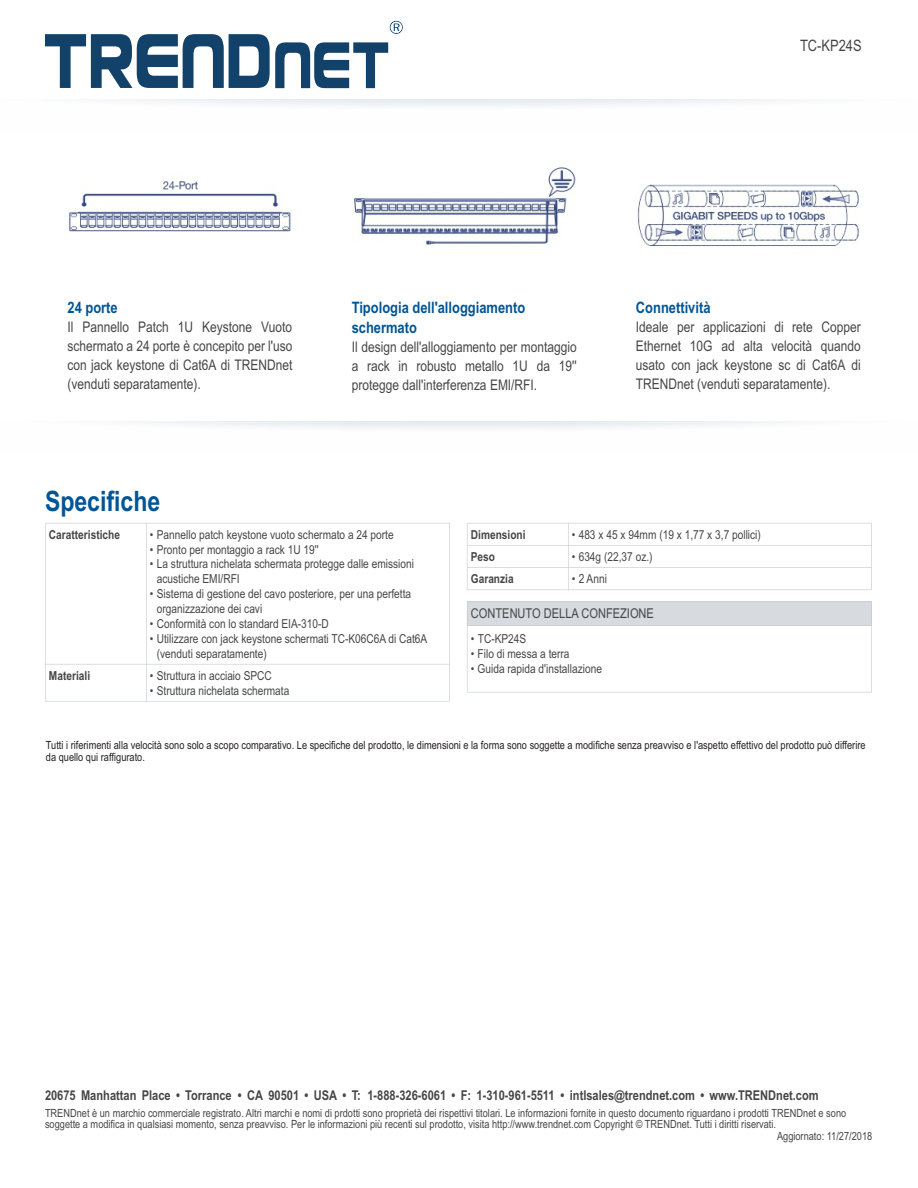
<style>
.page{position:relative;width:918px;height:1188px;background:#fff}
.page>*{position:absolute;margin:0;border:0;box-sizing:border-box;transform-origin:0 0}
.t1{font:700 28.2px "Arial Narrow";color:#005596}
.t2{font:700 15.75px/19.4px "Arial Narrow";color:#005596}
.t3{font:15.75px "Arial Narrow";color:#464646}
.t4{font:14.7px/19px "Arial Narrow";color:#464646;text-align:justify}
.t5{font:700 13.5px "Arial Narrow";color:#464646}
.t6{font:13.5px "Arial Narrow";color:#464646}
.t7{font:12.3px/14.9px "Arial Narrow";color:#464646}
.t8{font:700 12.3px "Arial Narrow";color:#464646}
.t9{font:11.25px "Arial Narrow";color:#464646}
.t10{font:11.25px/12.8px "Arial Narrow";color:#231f20}
</style>
<div class="page">
<svg style="left:106px;top:99px;width:693px;height:7px"></svg>
<img style="left:68px;top:181px;width:223px;height:51px">
<img style="left:354px;top:167px;width:222px;height:78px">
<img style="left:637px;top:184px;width:222px;height:63px">
<svg style="left:142px;top:422px;width:638px;height:7px"></svg>
<svg style="left:45px;top:523px;width:405px;height:179px"></svg>
<svg style="left:467px;top:523px;width:405px;height:67px"></svg>
<svg style="left:467px;top:601px;width:405px;height:92px"></svg>
<svg style="left:45px;top:21px;width:358px;height:67px"></svg>
<p class="t3" style="left:800px;top:39px;width:63px">TC-KP24S</p>
<p class="t2" style="left:68px;top:299px;width:52px">24 porte</p>
<p class="t4" style="left:68px;top:319px;width:227px">Il Pannello Patch 1U Keystone Vuoto schermato a 24 porte è concepito per l'uso con jack keystone di Cat6A di TRENDnet (venduti separatamente).</p>
<h1 class="t1" style="left:45px;top:490px;width:117px">Specifiche</h1>
<p class="t2" style="left:352px;top:299px;width:175px">Tipologia dell'alloggiamento schermato</p>
<p class="t4" style="left:352px;top:338px;width:226px">Il design dell'alloggiamento per montaggio a rack in robusto metallo 1U da 19'' protegge dall'interferenza EMI/RFI.</p>
<p class="t2" style="left:636px;top:299px;width:76px">Connettività</p>
<p class="t4" style="left:636px;top:319px;width:226px">Ideale per applicazioni di rete Copper Ethernet 10G ad alta velocità quando usato con jack keystone sc di Cat6A di TRENDnet (venduti separatamente).</p>
<p class="t8" style="left:49px;top:530px;width:73px">Caratteristiche</p>
<p class="t7" style="left:150px;top:528px;width:245px">• Pannello patch keystone vuoto schermato a 24 porte</p>
<p class="t7" style="left:150px;top:543px;width:170px">• Pronto per montaggio a rack 1U 19''</p>
<p class="t7" style="left:157px;top:558px;width:259px;text-indent:-7px">• La struttura nichelata schermata protegge dalle emissioni acustiche EMI/RFI</p>
<p class="t7" style="left:157px;top:588px;width:256px;text-indent:-7px">• Sistema di gestione del cavo posteriore, per una perfetta organizzazione dei cavi</p>
<p class="t7" style="left:150px;top:617px;width:180px">• Conformità con lo standard EIA-310-D</p>
<p class="t7" style="left:157px;top:632px;width:272px;text-indent:-7px">• Utilizzare con jack keystone schermati TC-K06C6A di Cat6A (venduti separatamente)</p>
<p class="t8" style="left:49px;top:671px;width:43px">Materiali</p>
<p class="t7" style="left:150px;top:669px;width:123px">• Struttura in acciaio SPCC</p>
<p class="t7" style="left:150px;top:684px;width:141px">• Struttura nichelata schermata</p>
<p class="t8" style="left:471px;top:530px;width:56px">Dimensioni</p>
<p class="t7" style="left:572px;top:528px;width:191px">• 483 x 45 x 94mm (19 x 1,77 x 3,7 pollici)</p>
<p class="t8" style="left:471px;top:552px;width:26px">Peso</p>
<p class="t7" style="left:572px;top:550px;width:82px">• 634g (22,37 oz.)</p>
<p class="t8" style="left:471px;top:574px;width:44px">Garanzia</p>
<p class="t7" style="left:572px;top:573px;width:37px">• 2 Anni</p>
<p class="t6" style="left:471px;top:609px;width:185px">CONTENUTO DELLA CONFEZIONE</p>
<p class="t7" style="left:471px;top:632px;width:57px">• TC-KP24S</p>
<p class="t7" style="left:471px;top:647px;width:100px">• Filo di messa a terra</p>
<p class="t7" style="left:471px;top:662px;width:133px">• Guida rapida d'installazione</p>
<p class="t10" style="left:46px;top:739px;width:821px">Tutti i riferimenti alla velocità sono solo a scopo comparativo. Le specifiche del prodotto, le dimensioni e la forma sono soggette a modifiche senza preavviso e l'aspetto effettivo del prodotto può differire da quello qui raffigurato.</p>
<p class="t5" style="left:45px;top:1090px;width:775px">20675 Manhattan Place • Torrance • CA 90501 • USA • T: 1-888-326-6061 • F: 1-310-961-5511 • intlsales@trendnet.com • www.TRENDnet.com</p>
<p class="t9" style="left:45px;top:1109px;width:803px">TRENDnet è un marchio commerciale registrato. Altri marchi e nomi di prdotti sono proprietà dei rispettivi titolari. Le informazioni fornite in questo documento riguardano i prodotti TRENDnet e sono</p>
<p class="t9" style="left:45px;top:1120px;width:733px">soggette a modifica in qualsiasi momento, senza preavviso. Per le informazioni più recenti sul prodotto, visita http://www.trendnet.com Copyright © TRENDnet. Tutti i diritti riservati.</p>
<p class="t9" style="left:777px;top:1132px;width:97px">Aggiornato: 11/27/2018</p>
</div>
